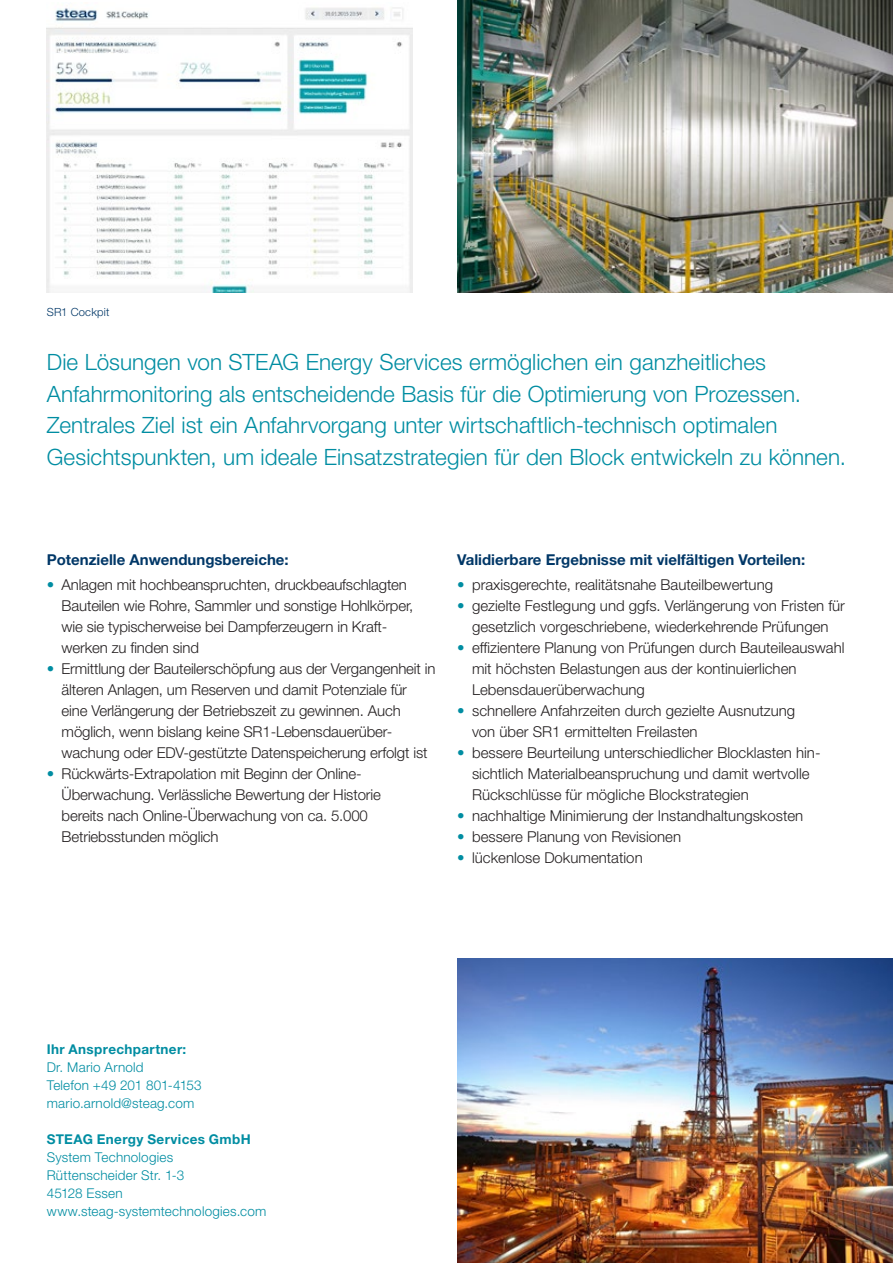
<style>
.page{position:relative;width:893px;height:1263px;background:#fff}
.page>*{position:absolute;margin:0;border:0;box-sizing:border-box;transform-origin:0 0}
.t1{font:300 22.5px/31.5px "Helvetica Neue LT Std";letter-spacing:.005em;color:#008da2}
.t2{font:300 15px/21px "Helvetica Neue LT Std";color:#231f20}
.t3{font:700 15px "Helvetica Neue LT Std";color:#003767}
.t4{font:300 13.5px/18px "Helvetica Neue LT Std";letter-spacing:.015em;color:#008da2}
.t5{font:700 13.5px "Helvetica Neue LT Std";letter-spacing:.025em;color:#008da2}
.t6{font:300 11.25px "Helvetica Neue LT Std";letter-spacing:.02em;color:#003767}
.s1{color:#008da2}
</style>
<div class="page">
<img style="left:47px;top:7px;width:365px;height:286px">
<img style="left:457px;top:0;width:436px;height:293px">
<img style="left:457px;top:958px;width:436px;height:305px">
<p class="t6" style="left:47px;top:305px;width:64px">SR1 Cockpit</p>
<p class="t1" style="left:47px;top:346px;width:801px">Die Lösungen von STEAG Energy Services ermöglichen ein ganzheitliches Anfahrmonitoring als entscheidende Basis für die Optimierung von Prozessen.<br>Zentrales Ziel ist ein Anfahrvorgang unter wirtschaftlich-technisch optimalen Gesichtspunkten, um ideale Einsatzstrategien für den Block entwickeln zu können.</p>
<p class="t3" style="left:47px;top:550px;width:243px">Potenzielle Anwendungsbereiche:</p>
<p class="t2" style="left:62px;top:574px;width:353px;text-indent:-15px"><span class="s1">•</span> Anlagen mit hochbeanspruchten, druckbeaufschlagten Bauteilen wie Rohre, Sammler und sonstige Hohlkörper, wie sie typischerweise bei Dampferzeugern in Kraft&shy;werken zu finden sind</p>
<p class="t2" style="left:62px;top:658px;width:375px;text-indent:-15px"><span class="s1">•</span> Ermittlung der Bauteilerschöpfung aus der Vergangenheit in älteren Anlagen, um Reserven und damit Potenziale für eine Verlängerung der Betriebszeit zu gewinnen. Auch möglich, wenn bislang keine SR1-Lebensdauerüber&shy;wachung oder EDV-gestützte Datenspeicherung erfolgt ist</p>
<p class="t2" style="left:62px;top:763px;width:321px;text-indent:-15px"><span class="s1">•</span> Rückwärts-Extrapolation mit Beginn der Online-Überwachung. Verlässliche Bewertung der Historie bereits nach Online-Überwachung von ca. 5.000<br>Betriebsstunden möglich</p>
<p class="t3" style="left:457px;top:550px;width:350px">Validierbare Ergebnisse mit vielfältigen Vorteilen:</p>
<p class="t2" style="left:457px;top:574px;width:317px"><span class="s1">•</span> praxisgerechte, realitätsnahe Bauteilbewertung</p>
<p class="t2" style="left:457px;top:595px;width:389px;text-align:center"><span class="s1">•</span> gezielte Festlegung und ggfs. Verlängerung von Fristen für gesetzlich vorgeschriebene, wiederkehrende Prüfungen</p>
<p class="t2" style="left:472px;top:637px;width:374px;text-indent:-15px"><span class="s1">•</span> effizientere Planung von Prüfungen durch Bauteileauswahl mit höchsten Belastungen aus der kontinuierlichen<br>Lebensdauerüberwachung</p>
<p class="t2" style="left:472px;top:700px;width:325px;text-indent:-15px"><span class="s1">•</span> schnellere Anfahrzeiten durch gezielte Ausnutzung von über SR1 ermittelten Freilasten</p>
<p class="t2" style="left:472px;top:742px;width:350px;text-indent:-15px"><span class="s1">•</span> bessere Beurteilung unterschiedlicher Blocklasten hin&shy;sichtlich Materialbeanspruchung und damit wertvolle<br>Rückschlüsse für mögliche Blockstrategien</p>
<p class="t2" style="left:457px;top:805px;width:348px"><span class="s1">•</span> nachhaltige Minimierung der Instandhaltungskosten</p>
<p class="t2" style="left:457px;top:826px;width:225px"><span class="s1">•</span> bessere Planung von Revisionen</p>
<p class="t2" style="left:457px;top:847px;width:187px"><span class="s1">•</span> lückenlose Dokumentation</p>
<p class="t5" style="left:47px;top:1041px;width:141px">Ihr Ansprechpartner:</p>
<p class="t4" style="left:47px;top:1058px;width:156px">Dr. Mario Arnold<br>Telefon +49 201 801-4153 mario.arnold@steag.com</p>
<p class="t5" style="left:47px;top:1131px;width:205px">STEAG Energy Services GmbH</p>
<p class="t4" style="left:47px;top:1148px;width:221px">System Technologies<br>Rüttenscheider Str. 1-3<br>45128 Essen www.steag-systemtechnologies.com</p>
</div>
